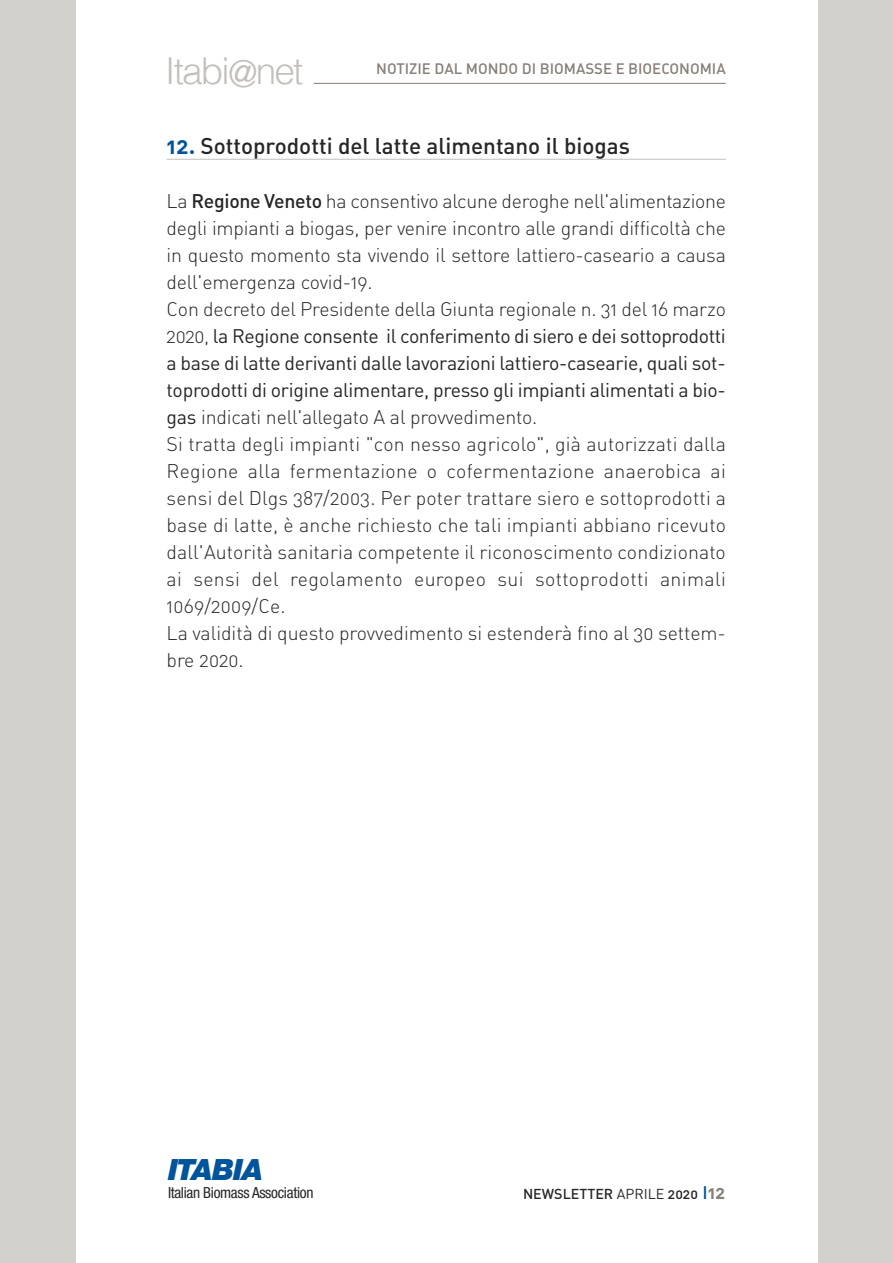
<style>
.page{position:relative;width:893px;height:1263px;background:#fff}
.page>*{position:absolute;margin:0;border:0;box-sizing:border-box;transform-origin:0 0}
.t1{font:300 37.05px "Helvetica";letter-spacing:-.05em;color:#c3c0bc}
.t2{font:italic 900 29.4px "Helvetica Neue";letter-spacing:-.03em;color:#00549c}
.t3{font:22.5px "DIN Medium Alternate";color:#272627}
.t4{font:19.5px/27px "DIN Light Alternate";color:#272627}
.t5{font:19.5px/27px "DIN Regular Alternate";letter-spacing:-.015em;color:#272627;text-align:justify}
.t6{font:condensed 15.3px "Helvetica Neue";letter-spacing:-.02em;color:#272627}
.t7{font:15px "DIN Medium Alternate";color:#878079}
.t8{font:14.25px "DIN Medium Alternate";color:#272627}
.s1{font-family:"DIN Bold Alternate";color:#00549c}
.s2{font-family:"DIN Medium Alternate"}
.s3{font-family:"DIN Light Alternate"}
.s4{font-family:"DIN Regular Alternate"}
.s5{font-size:18px;color:#00549c}
.s6{font-family:"DIN Bold Alternate";font-size:18px;color:#878079}
</style>
<div class="page">
<div style="left:0;top:0;width:76px;height:1263px;background:#d3d1cb"></div>
<div style="left:818px;top:0;width:75px;height:1263px;background:#d3d1cb"></div>
<hr style="left:314px;top:83px;width:412px;height:1px;background:#878079">
<hr style="left:167px;top:159px;width:559px;height:1px;background:#c3c0bc">
<h1 class="t1" style="left:165px;top:55px;width:140px">Itabi@net</h1>
<p class="t7" style="left:376px;top:60px;width:351px">NOTIZIE DAL MONDO DI BIOMASSE E BIOECONOMIA</p>
<p class="t3" style="left:167px;top:133px;width:465px"><span class="s1">12.</span> Sottoprodotti del latte alimentano il biogas</p>
<p class="t4" style="left:167px;top:188px;width:561px">La <span class="s2">Regione Veneto</span> ha consentivo alcune deroghe nell'alimentazione degli impianti a biogas, per venire incontro alle grandi difficoltà che in questo momento sta vivendo il settore lattiero-caseario a causa dell'emergenza covid-19.<br>Con decreto del Presidente della Giunta regionale n. 31 del 16 marzo</p>
<p class="t5" style="left:167px;top:323px;width:561px"><span class="s3">2020,</span> la Regione consente il conferimento di siero e dei sottoprodotti a base di latte derivanti dalle lavorazioni lattiero-casearie, quali sot&shy;toprodotti di origine alimentare, presso gli impianti alimentati a bio-</p>
<p class="t4" style="left:167px;top:404px;width:561px"><span class="s4">gas</span> indicati nell'allegato A al provvedimento.<br>Si tratta degli impianti "con nesso agricolo", già autorizzati dalla Regione alla fermentazione o cofermentazione anaerobica ai sensi del Dlgs 387/2003. Per poter trattare siero e sottoprodotti a base di latte, è anche richiesto che tali impianti abbiano ricevuto dall'Autorità sanitaria competente il riconoscimento condizionato ai sensi del regolamento europeo sui sottoprodotti animali 1069/2009/Ce.<br>La validità di questo provvedimento si estenderà fino al 30 settem&shy;bre 2020.</p>
<h2 class="t2" style="left:168px;top:1159px;width:97px">ITABIA</h2>
<p class="t6" style="left:168px;top:1187px;width:147px">Italian Biomass Association</p>
<p class="t8" style="left:523px;top:1185px;width:204px">NEWSLETTER <span class="s4">APRILE</span> 2020 <span class="s5">I</span><span class="s6">12</span></p>
</div>
